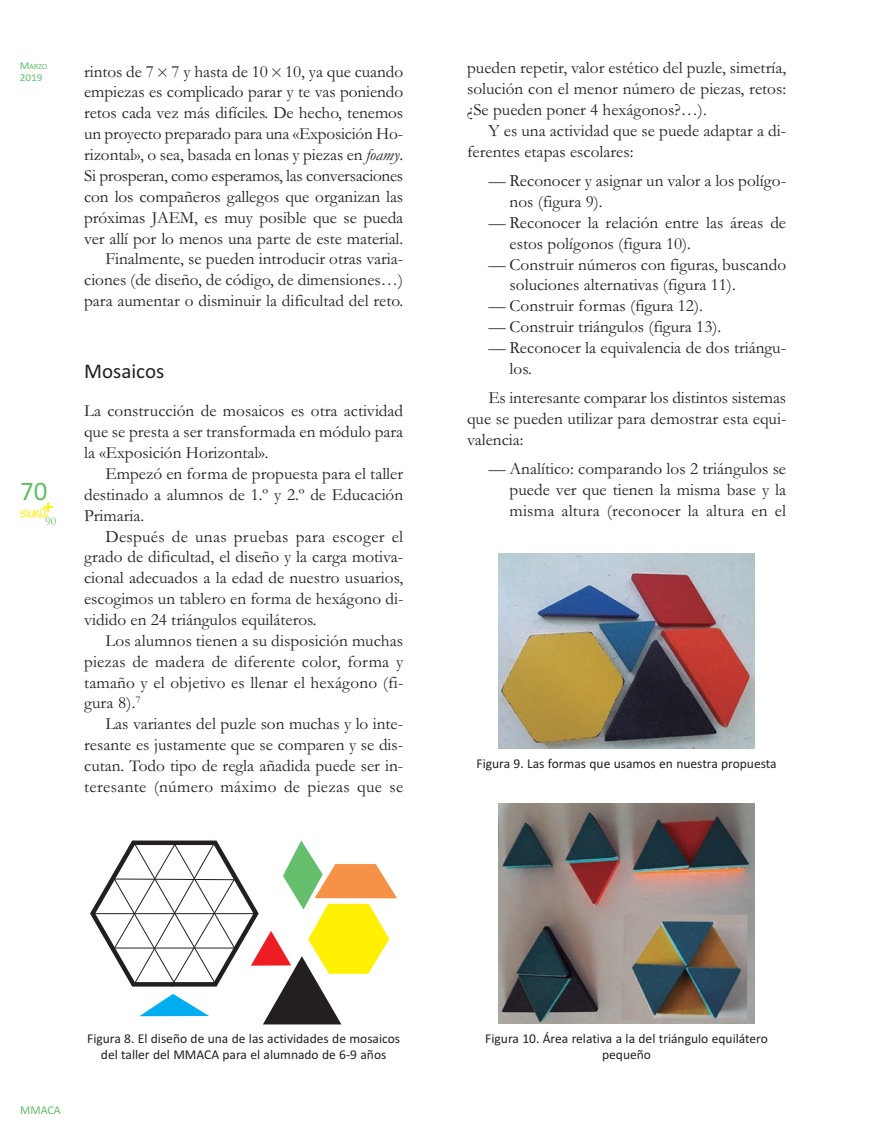
<style>
.page{position:relative;width:888px;height:1146px;background:#fff}
.page>*{position:absolute;margin:0;border:0;box-sizing:border-box;transform-origin:0 0}
.t1{font:27px "Calibri";color:#65be6b}
.t2{font:21px "Calibri";color:#231f20}
.t3{font:17.25px/20.9px "Garamond";color:#231f20;text-align:justify}
.t4{font:13.5px/16.2px "Calibri";color:#231f20;text-align:center}
.t5{font:12px "Calibri";color:#65be6b}
.t6{font:12px "Garamond";color:#65be6b}
.t7{font:10.5px "Calibri";color:#65be6b;scale:1.07 1}
.t8{font:7.8px "Calibri";color:#65be6b;scale:1.07 1}
.s1{font-size:10.5px}
.s2{font-style:italic}
</style>
<div class="page">
<img style="left:20px;top:503px;width:33px;height:14px">
<svg style="left:90px;top:840px;width:307px;height:184px"></svg>
<img style="left:499px;top:553px;width:255px;height:195px">
<img style="left:499px;top:803px;width:255px;height:220px">
<p class="t8" style="left:20px;top:61px;width:27px"><span class="s1">M</span>Arzo</p>
<p class="t7" style="left:20px;top:71px;width:23px">2019</p>
<h1 class="t1" style="left:20px;top:474px;width:29px">70</h1>
<p class="t6" style="left:45px;top:513px;width:13px">90</p>
<p class="t3" style="left:84px;top:60px;width:320px;text-align:right">rintos de 7 7 y hasta de 10 10, ya que cuando empiezas es complicado parar y te vas poniendo retos cada vez más difíciles. De hecho, tenemos un proyecto preparado para una «Exposición Ho&shy;rizontal», o sea, basada en lonas y piezas en <span class="s2">foamy</span>.<br>Si prosperan, como esperamos, las conversaciones con los compañeros gallegos que organizan las próximas JAEM, es muy posible que se pueda ver allí por lo menos una parte de este material.<br>Finalmente, se pueden introducir otras varia&shy;ciones (de diseño, de código, de dimensiones…) para aumentar o disminuir la dificultad del reto.</p>
<p class="t2" style="left:84px;top:359px;width:82px">Mosaicos</p>
<p class="t3" style="left:84px;top:400px;width:320px">La construcción de mosaicos es otra actividad que se presta a ser transformada en módulo para la «Exposición Horizontal».</p>
<p class="t3" style="left:84px;top:462px;width:320px;text-indent:21px">Empezó en forma de propuesta para el taller destinado a alumnos de 1.º y 2.º de Educación Primaria.</p>
<p class="t3" style="left:84px;top:525px;width:321px;text-indent:21px">Después de unas pruebas para escoger el grado de dificultad, el diseño y la carga motiva&shy;cional adecuados a la edad de nuestro usuarios, escogimos un tablero en forma de hexágono di&shy;vidido en 24 triángulos equiláteros.</p>
<p class="t3" style="left:84px;top:629px;width:321px;text-indent:21px">Los alumnos tienen a su disposición muchas piezas de madera de diferente color, forma y tamaño y el objetivo es llenar el hexágono (fi&shy;gura 8).<sup>7</sup></p>
<p class="t3" style="left:84px;top:712px;width:320px;text-indent:21px">Las variantes del puzle son muchas y lo inte&shy;resante es justamente que se comparen y se dis&shy;cutan. Todo tipo de regla añadida puede ser in&shy;teresante (número máximo de piezas que se</p>
<p class="t3" style="left:467px;top:57px;width:320px">pueden repetir, valor estético del puzle, simetría, solución con el menor número de piezas, retos: ¿Se pueden poner 4 hexágonos?…).</p>
<p class="t3" style="left:467px;top:119px;width:320px;text-indent:21px">Y es una actividad que se puede adaptar a di&shy;ferentes etapas escolares:</p>
<p class="t3" style="left:509px;top:170px;width:278px;text-indent:-21px">— Reconocer y asignar un valor a los polígo&shy;nos (figura 9).</p>
<p class="t3" style="left:509px;top:211px;width:278px;text-indent:-21px">— Reconocer la relación entre las áreas de estos polígonos (figura 10).</p>
<p class="t3" style="left:509px;top:253px;width:278px;text-indent:-21px">— Construir números con figuras, buscando soluciones alternativas (figura 11).</p>
<p class="t3" style="left:488px;top:295px;width:216px">— Construir formas (figura 12).</p>
<p class="t3" style="left:488px;top:316px;width:234px">— Construir triángulos (figura 13).</p>
<p class="t3" style="left:509px;top:336px;width:278px;text-indent:-21px">— Reconocer la equivalencia de dos triángu&shy;los.</p>
<p class="t3" style="left:467px;top:387px;width:321px;text-indent:21px">Es interesante comparar los distintos sistemas que se pueden utilizar para demostrar esta equi&shy;valencia:</p>
<p class="t3" style="left:509px;top:458px;width:278px;text-indent:-21px">— Analítico: comparando los 2 triángulos se puede ver que tienen la misma base y la misma altura (reconocer la altura en el</p>
<p class="t4" style="left:476px;top:754px;width:302px">Figura 9. las formas que usamos en nuestra propuesta</p>
<p class="t5" style="left:20px;top:1102px;width:42px">MMAcA</p>
<p class="t4" style="left:87px;top:1030px;width:314px">Figura 8. el diseño de una de las actividades de mosaicos del taller del MMAcA para el alumnado de 6-9 años</p>
<p class="t4" style="left:485px;top:1029px;width:284px">Figura 10. Área relativa a la del triángulo equilátero pequeño</p>
</div>
